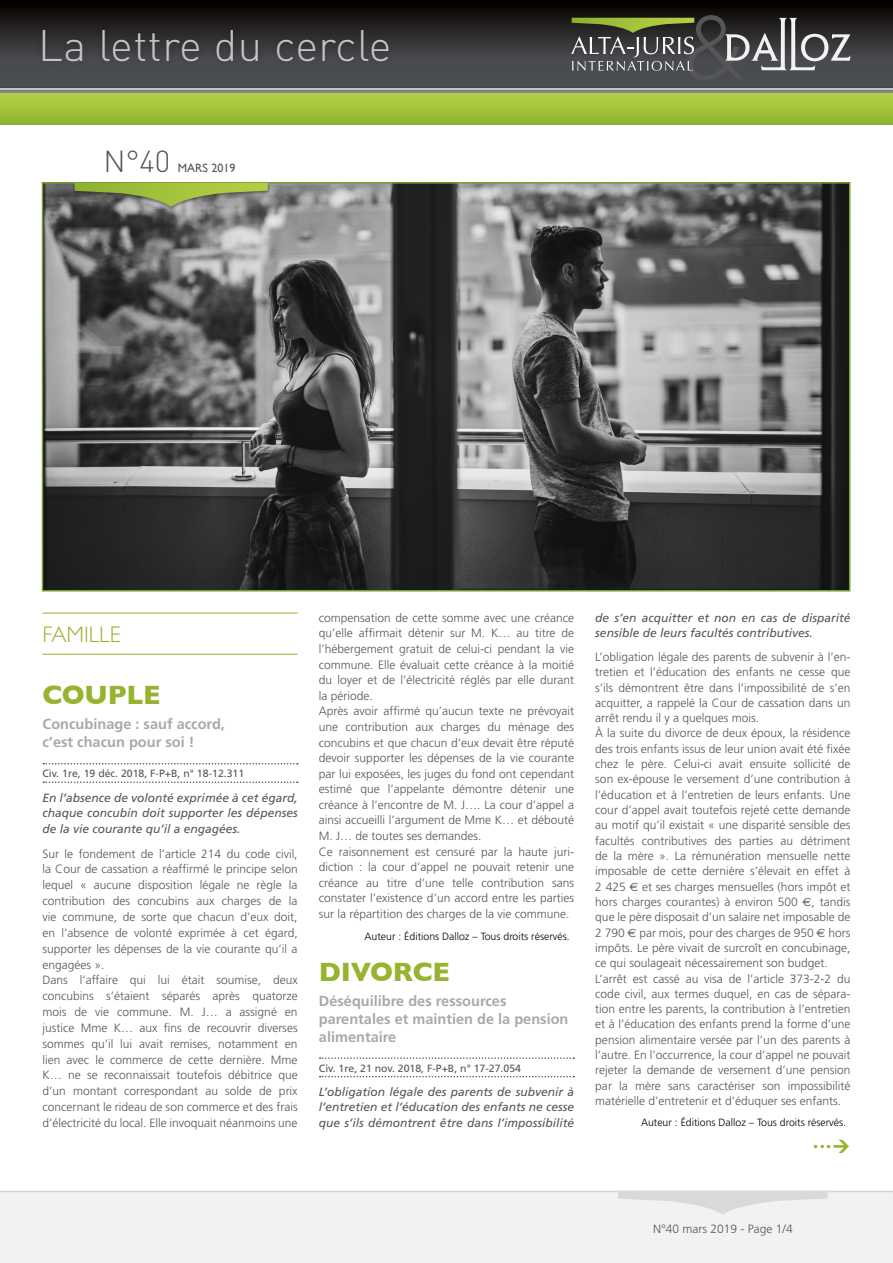
<style>
.page{position:relative;width:893px;height:1263px;background:#fff}
.page>*{position:absolute;margin:0;border:0;box-sizing:border-box;transform-origin:0 0}
.t1{font:300 95.85px "Gill Sans";color:#565658}
.t2{font:300 43.5px "DIN";letter-spacing:.01em;color:#c5c5c8}
.t3{font:300 30px "DIN";color:#565658}
.t4{font:700 27px "Gill Sans";letter-spacing:-.01em;color:#96b42f}
.t5{font:300 22.5px "Gill Sans";color:#96b42f}
.t6{font:700 14.55px/18px "Frutiger";color:#a8a9ae}
.t7{font:300 12px/15.3px "Frutiger";color:#565658}
.t8{font:italic 12px/15.9px "Frutiger";color:#565658;text-align:justify}
.t9{font:12px "Gill Sans";color:#565658}
.t10{font:300 10.5px "Frutiger";color:#000}
.t11{font:10.5px "Frutiger";color:#565658}
.s1{font-family:"Euro Sans";font-weight:400}
</style>
<div class="page">
<div style="left:0;top:1190px;width:893px;height:73px;background:#f2f1f3"></div>
<hr style="left:43px;top:613px;width:255px;height:1px;background:#96b42f">
<hr style="left:43px;top:654px;width:255px;height:1px;background:#96b42f">
<svg style="left:43px;top:763px;width:255px;height:1px"></svg>
<svg style="left:43px;top:781px;width:255px;height:2px"></svg>
<svg style="left:320px;top:1057px;width:254px;height:2px"></svg>
<svg style="left:320px;top:1076px;width:254px;height:1px"></svg>
<img style="left:45px;top:185px;width:802px;height:403px">
<div style="left:42px;top:182px;width:808px;height:409px;border:2px solid #76a02d"></div>
<svg style="left:0;top:0;width:893px;height:87px;background:#2d2d2d"></svg>
<div style="left:35px;top:22px;width:362px;height:47px;background:#000;opacity:.2"></div>
<svg style="left:0;top:93px;width:893px;height:31px;background:#a3c23c"></svg>
<hr style="left:0;top:87px;width:893px;height:2px;background:#47453e">
<hr style="left:0;top:89px;width:893px;height:2px;background:#c3c4c7">
<hr style="left:0;top:90px;width:893px;height:2px;background:#7d7a7a">
<hr style="left:0;top:91px;width:893px;height:2px;background:#88878a">
<svg style="left:571px;top:18px;width:123px;height:53px;background:#606452"></svg>
<svg style="left:725px;top:18px;width:126px;height:52px"></svg>
<svg style="left:618px;top:1191px;width:210px;height:24px"></svg>
<div style="left:73px;top:183px;width:197px;height:28px;background:#000;opacity:.33"></div>
<svg style="left:75px;top:183px;width:193px;height:24px;background:#8e9d5a"></svg>
<h2 class="t2" style="left:38px;top:19px;width:355px">La lettre du cercle</h2>
<h3 class="t3" style="left:103px;top:143px;width:68px">N°40</h3>
<p class="t9" style="left:178px;top:161px;width:59px">MARS 2019</p>
<h1 class="t1" style="left:685px;top:-28px;width:60px">&amp;</h1>
<h3 class="t5" style="left:43px;top:617px;width:80px">FAMILLE</h3>
<h3 class="t4" style="left:43px;top:673px;width:120px">COUPLE</h3>
<p class="t6" style="left:43px;top:715px;width:184px">Concubinage : sauf accord, c’est chacun pour soi !</p>
<p class="t11" style="left:43px;top:767px;width:203px">Civ. 1re, 19 déc. 2018, F-P+B, n° 18-12.311</p>
<p class="t8" style="left:43px;top:789px;width:257px">En l’absence de volonté exprimée à cet égard, chaque concubin doit supporter les dépenses de la vie courante qu’il a engagées.</p>
<p class="t7" style="left:43px;top:846px;width:257px;line-height:15.9px">Sur le fondement de l’article 214 du code civil, la Cour de cassation a réaffirmé le principe selon lequel « aucune disposition légale ne règle la contribution des concubins aux charges de la vie commune, de sorte que chacun d’eux doit, en l’absence de volonté exprimée à cet égard, supporter les dépenses de la vie courante qu’il a engagées ».<br>Dans l’affaire qui lui était soumise, deux concubins s’étaient séparés après quatorze mois de vie commune. M. J… a assigné en justice Mme K… aux fins de recouvrir diverses sommes qu’il lui avait remises, notamment en lien avec le commerce de cette dernière. Mme K… ne se reconnaissait toutefois débitrice que d’un montant correspondant au solde de prix concernant le rideau de son commerce et des frais d’électricité du local. Elle invoquait néanmoins une</p>
<p class="t7" style="left:319px;top:610px;width:257px">compensation de cette somme avec une créance qu’elle affirmait détenir sur M. K… au titre de l’hébergement gratuit de celui-ci pendant la vie commune. Elle évaluait cette créance à la moitié du loyer et de l’électricité réglés par elle durant la période.<br>Après avoir affirmé qu’aucun texte ne prévoyait une contribution aux charges du ménage des concubins et que chacun d’eux devait être réputé devoir supporter les dépenses de la vie courante par lui exposées, les juges du fond ont cependant estimé que l’appelante démontre détenir une créance à l’encontre de M. J…. La cour d’appel a ainsi accueilli l’argument de Mme K… et débouté M. J… de toutes ses demandes.<br>Ce raisonnement est censuré par la haute juri&shy;diction : la cour d’appel ne pouvait retenir une créance au titre d’une telle contribution sans constater l’existence d’un accord entre les parties sur la répartition des charges de la vie commune.</p>
<p class="t10" style="left:365px;top:930px;width:207px">Auteur : Éditions Dalloz – Tous droits réservés.</p>
<h3 class="t4" style="left:319px;top:951px;width:133px">DIVORCE</h3>
<p class="t6" style="left:319px;top:992px;width:251px">Déséquilibre des ressources parentales et maintien de la pension alimentaire</p>
<p class="t11" style="left:319px;top:1062px;width:204px">Civ. 1re, 21 nov. 2018, F-P+B, n° 17-27.054</p>
<p class="t8" style="left:319px;top:1084px;width:257px">L’obligation légale des parents de subvenir à l’entretien et l’éducation des enfants ne cesse que s’ils démontrent être dans l’impossibilité</p>
<p class="t8" style="left:595px;top:610px;width:257px;line-height:15.3px">de s’en acquitter et non en cas de disparité sensible de leurs facultés contributives.</p>
<p class="t7" style="left:595px;top:649px;width:257px">L’obligation légale des parents de subvenir à l’en&shy;tretien et l’éducation des enfants ne cesse que s’ils démontrent être dans l’impossibilité de s’en acquitter, a rappelé la Cour de cassation dans un arrêt rendu il y a quelques mois.<br>À la suite du divorce de deux époux, la résidence des trois enfants issus de leur union avait été fixée chez le père. Celui-ci avait ensuite sollicité de son ex-épouse le versement d’une contribution à l’éducation et à l’entretien de leurs enfants. Une cour d’appel avait toutefois rejeté cette demande au motif qu’il existait « une disparité sensible des facultés contributives des parties au détriment de la mère ». La rémunération mensuelle nette imposable de cette dernière s’élevait en effet à 2 425 <span class="s1">€</span> et ses charges mensuelles (hors impôt et hors charges courantes) à environ 500 <span class="s1">€</span>, tandis que le père disposait d’un salaire net imposable de 2 790 <span class="s1">€</span> par mois, pour des charges de 950 <span class="s1">€</span> hors impôts. Le père vivait de surcroît en concubinage, ce qui soulageait nécessairement son budget.<br>L’arrêt est cassé au visa de l’article 373-2-2 du code civil, aux termes duquel, en cas de sépara&shy;tion entre les parents, la contribution à l’entretien et à l’éducation des enfants prend la forme d’une pension alimentaire versée par l’un des parents à l’autre. En l’occurrence, la cour d’appel ne pouvait rejeter la demande de versement d’une pension par la mère sans caractériser son impossibilité matérielle d’entretenir et d’éduquer ses enfants.</p>
<p class="t10" style="left:641px;top:1117px;width:207px">Auteur : Éditions Dalloz – Tous droits réservés.</p>
<p class="t7" style="left:653px;top:1221px;width:141px">N°40 mars 2019 - Page 1/4</p>
</div>
